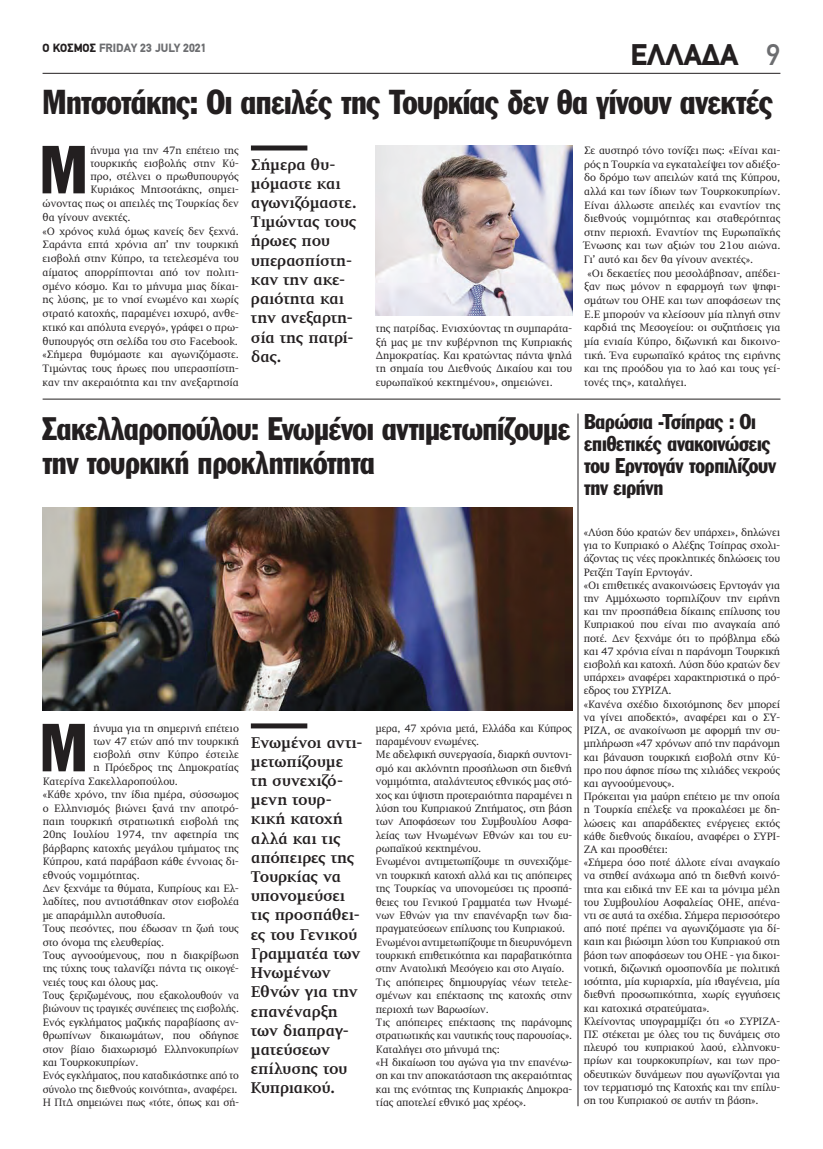
<style>
.page{position:relative;width:823px;height:1149px;background:#fff}
.page>*{position:absolute;margin:0;border:0;box-sizing:border-box;transform-origin:0 0}
.t1{font:66.6px "Franklin Gothic Greek Cond";color:#231f20}
.t2{font:34px "Franklin Gothic Greek Cond";letter-spacing:-.015em;color:#231f20}
.t3{font:32px/34px "Franklin Gothic Greek Cond";letter-spacing:-.015em;color:#231f20}
.t4{font:900 30px "PF Din Text";color:#231f20}
.t5{font:21px/22px "Franklin Gothic Greek Cond";letter-spacing:-.015em;color:#231f20}
.t6{font:700 16px/19.2px "PF Diplomat";letter-spacing:-.02em;color:#231f20}
.t7{font:900 12px "PF Din Text";color:#6c6d70}
.t8{font:11px/13.2px "PF Diplomat";letter-spacing:-.01em;color:#231f20}
.t9{font:11px "PF Diplomat";letter-spacing:-.01em;color:#231f20;scale:.95 1}
.s1{color:#231f20}
.s2{font-weight:500;color:#6c6d70}
</style>
<div class="page">
<hr style="left:43px;top:73px;width:737px;height:1px;background:#231f20">
<div style="left:251px;top:145px;width:56px;height:5px;background:#231f20"></div>
<img style="left:375px;top:146px;width:197px;height:169px">
<hr style="left:43px;top:399px;width:737px;height:1px;background:#231f20">
<img style="left:43px;top:507px;width:529px;height:203px">
<div style="left:251px;top:723px;width:56px;height:5px;background:#231f20"></div>
<hr style="left:577px;top:413px;width:1px;height:692px;background:#231f20">
<p class="t7" style="left:43px;top:40px;width:165px"><span class="s1">Ο ΚΟΣΜΟΣ</span> FRIDAY 23 JULY 2021</p>
<h2 class="t2" style="left:43px;top:82px;width:732px">Μητσοτάκης: Οι απειλές της Τουρκίας δεν θα γίνουν ανεκτές</h2>
<h3 class="t4" style="left:630px;top:37px;width:151px">ΕΛΛΑΔΑ <span class="s2">9</span></h3>
<h1 class="t1" style="left:40px;top:132px;width:50px">Μ</h1>
<p class="t8" style="left:90px;top:144px;width:150px">ήνυμα για την 47η επέτειο της</p>
<p class="t8" style="left:90px;top:157px;width:150px">τουρκικής εισβολής στην Κύ-</p>
<p class="t8" style="left:90px;top:170px;width:150px">προ, στέλνει ο πρωθυπουργός</p>
<p class="t8" style="left:90px;top:183px;width:150px">Κυριάκος Μητσοτάκης, σημει-</p>
<p class="t8" style="left:43px;top:197px;width:198px">ώνοντας πως οι απειλές της Τουρκίας δεν</p>
<p class="t8" style="left:43px;top:211px;width:89px">θα γίνουν ανεκτές.</p>
<p class="t8" style="left:43px;top:224px;width:198px">«Ο χρόνος κυλά όμως κανείς δεν ξεχνά.</p>
<p class="t8" style="left:43px;top:238px;width:198px">Σαράντα επτά χρόνια απ’ την τουρκική</p>
<p class="t8" style="left:43px;top:252px;width:198px">εισβολή στην Κύπρο, τα τετελεσμένα του</p>
<p class="t8" style="left:43px;top:266px;width:198px">αίματος απορρίπτονται από τον πολιτι-</p>
<p class="t8" style="left:43px;top:279px;width:198px">σμένο κόσμο. Και το μήνυμα μιας δίκαι-</p>
<p class="t8" style="left:43px;top:293px;width:198px">ης λύσης, με το νησί ενωμένο και χωρίς</p>
<p class="t8" style="left:43px;top:307px;width:198px">στρατό κατοχής, παραμένει ισχυρό, ανθε-</p>
<p class="t8" style="left:43px;top:321px;width:198px">κτικό και απόλυτα ενεργό», γράφει ο πρω-</p>
<p class="t8" style="left:43px;top:334px;width:197px">θυπουργός στη σελίδα του στο Facebook.</p>
<p class="t8" style="left:43px;top:348px;width:198px">«Σήμερα θυμόμαστε και αγωνιζόμαστε.</p>
<p class="t8" style="left:43px;top:362px;width:198px">Τιμώντας τους ήρωες που υπερασπίστη-</p>
<p class="t8" style="left:43px;top:376px;width:198px">καν την ακεραιότητα και την ανεξαρτησία</p>
<h3 class="t6" style="left:251px;top:155px;width:107px">Σήμερα θυ&shy;μόμαστε και αγωνιζόμαστε.<br>Τιμώντας τους ήρωες που υπερασπίστη&shy;καν την ακε&shy;ραιότητα και την ανεξαρτη&shy;σία της πατρί&shy;δας.</h3>
<p class="t8" style="left:375px;top:322px;width:198px;text-align:justify">της πατρίδας. Ενισχύοντας τη συμπαράτα&shy;ξή μας με την κυβέρνηση της Κυπριακής Δημοκρατίας. Και κρατώντας πάντα ψηλά τη σημαία του Διεθνούς Δικαίου και του ευρωπαϊκού κεκτημένου», σημειώνει.</p>
<p class="t8" style="left:583px;top:144px;width:198px">Σε αυστηρό τόνο τονίζει πως: «Είναι και-</p>
<p class="t8" style="left:583px;top:157px;width:198px">ρός η Τουρκία να εγκαταλείψει τον αδιέξο-</p>
<p class="t8" style="left:583px;top:171px;width:198px">δο δρόμο των απειλών κατά της Κύπρου,</p>
<p class="t8" style="left:583px;top:185px;width:198px">αλλά και των ίδιων των Τουρκοκυπρίων.</p>
<p class="t8" style="left:583px;top:198px;width:198px">Είναι άλλωστε απειλές και εναντίον της</p>
<p class="t8" style="left:583px;top:212px;width:198px">διεθνούς νομιμότητας και σταθερότητας</p>
<p class="t8" style="left:583px;top:226px;width:198px">στην περιοχή. Εναντίον της Ευρωπαϊκής</p>
<p class="t8" style="left:583px;top:239px;width:198px">Ένωσης και των αξιών του 21ου αιώνα.</p>
<p class="t8" style="left:583px;top:253px;width:170px">Γι’ αυτό και δεν θα γίνουν ανεκτές».</p>
<p class="t8" style="left:587px;top:267px;width:194px">«Οι δεκαετίες που μεσολάβησαν, απέδει-</p>
<p class="t8" style="left:583px;top:280px;width:198px">ξαν πως μόνον η εφαρμογή των ψηφι-</p>
<p class="t8" style="left:583px;top:294px;width:198px">σμάτων του ΟΗΕ και των αποφάσεων της</p>
<p class="t8" style="left:583px;top:307px;width:198px">Ε.Ε μπορούν να κλείσουν μία πληγή στην</p>
<p class="t8" style="left:583px;top:321px;width:198px">καρδιά της Μεσογείου: οι συζητήσεις για</p>
<p class="t8" style="left:583px;top:335px;width:198px">μία ενιαία Κύπρο, διζωνική και δικοινο-</p>
<p class="t8" style="left:583px;top:348px;width:198px">τική. Ένα ευρωπαϊκό κράτος της ειρήνης</p>
<p class="t8" style="left:583px;top:362px;width:198px">και της προόδου για το λαό και τους γεί-</p>
<p class="t8" style="left:583px;top:376px;width:104px">τονές της», καταλήγει.</p>
<h3 class="t3" style="left:43px;top:412px;width:529px">Σακελλαροπούλου: Ενωμένοι αντιμετωπίζουμε την τουρκική προκλητικότητα</h3>
<h3 class="t5" style="left:583px;top:411px;width:194px">Βαρώσια -Tσίπρας : Οι επιθετικές ανακοινώσεις του Ερντογάν τορπιλίζουν την ειρήνη</h3>
<h1 class="t1" style="left:40px;top:709px;width:50px">Μ</h1>
<p class="t8" style="left:93px;top:721px;width:147px">ήνυμα για τη σημερινή επέτειο</p>
<p class="t8" style="left:93px;top:734px;width:147px">των 47 ετών από την τουρκική</p>
<p class="t8" style="left:93px;top:747px;width:147px">εισβολή στην Κύπρο έστειλε</p>
<p class="t8" style="left:93px;top:761px;width:147px">η Πρόεδρος της Δημοκρατίας</p>
<p class="t8" style="left:43px;top:774px;width:137px">Κατερίνα Σακελλαροπούλου.</p>
<p class="t8" style="left:43px;top:787px;width:198px">«Κάθε χρόνο, την ίδια ημέρα, σύσσωμος</p>
<p class="t8" style="left:43px;top:801px;width:198px">ο Ελληνισμός βιώνει ξανά την αποτρό-</p>
<p class="t8" style="left:43px;top:814px;width:198px">παιη τουρκική στρατιωτική εισβολή της</p>
<p class="t8" style="left:43px;top:828px;width:198px">20ης Ιουλίου 1974, την αφετηρία της</p>
<p class="t8" style="left:43px;top:841px;width:198px">βάρβαρης κατοχής μεγάλου τμήματος της</p>
<p class="t8" style="left:43px;top:854px;width:198px">Κύπρου, κατά παράβαση κάθε έννοιας δι-</p>
<p class="t8" style="left:43px;top:868px;width:98px">εθνούς νομιμότητας.</p>
<p class="t8" style="left:43px;top:881px;width:198px">Δεν ξεχνάμε τα θύματα, Κυπρίους και Ελ-</p>
<p class="t8" style="left:43px;top:895px;width:198px">λαδίτες, που αντιστάθηκαν στον εισβολέα</p>
<p class="t8" style="left:43px;top:908px;width:124px">με απαράμιλλη αυτοθυσία.</p>
<p class="t8" style="left:43px;top:921px;width:198px">Τους πεσόντες, που έδωσαν τη ζωή τους</p>
<p class="t8" style="left:43px;top:935px;width:123px">στο όνομα της ελευθερίας.</p>
<p class="t8" style="left:43px;top:948px;width:198px">Τους αγνοούμενους, που η διακρίβωση</p>
<p class="t8" style="left:43px;top:961px;width:198px">της τύχης τους ταλανίζει πάντα τις οικογέ-</p>
<p class="t8" style="left:43px;top:975px;width:117px">νειές τους και όλους μας.</p>
<p class="t9" style="left:43px;top:989px;width:208px">Τους ξεριζωμένους, που εξακολουθούν να</p>
<p class="t9" style="left:43px;top:1002px;width:208px">βιώνουν τις τραγικές συνέπειες της εισβολής.</p>
<p class="t8" style="left:43px;top:1015px;width:198px">Ενός εγκλήματος μαζικής παραβίασης αν-</p>
<p class="t8" style="left:43px;top:1028px;width:198px">θρωπίνων δικαιωμάτων, που οδήγησε</p>
<p class="t8" style="left:43px;top:1042px;width:198px">στον βίαιο διαχωρισμό Ελληνοκυπρίων</p>
<p class="t8" style="left:43px;top:1055px;width:97px">και Τουρκοκυπρίων.</p>
<p class="t8" style="left:43px;top:1069px;width:198px">Ενός εγκλήματος, που καταδικάστηκε από το</p>
<p class="t8" style="left:43px;top:1082px;width:196px">σύνολο της διεθνούς κοινότητα», αναφέρει.</p>
<p class="t8" style="left:43px;top:1095px;width:198px">Η ΠτΔ σημειώνει πως «τότε, όπως και σή-</p>
<p class="t6" style="left:251px;top:732px;width:113px">Ενωμένοι αντι&shy;μετωπίζουμε τη συνεχιζό&shy;μενη τουρ&shy;κική κατοχή αλλά και τις απόπειρες της<br>Τουρκίας να υπονομεύσει τις προσπάθει&shy;ες του Γενικού<br>Γραμματέα των<br>Ηνωμένων<br>Εθνών για την επανέναρξη των διαπραγ&shy;ματεύσεων επίλυσης του<br>Κυπριακού.</p>
<p class="t8" style="left:376px;top:721px;width:198px">μερα, 47 χρόνια μετά, Ελλάδα και Κύπρος παραμένουν ενωμένες.<br>Με αδελφική συνεργασία, διαρκή συντονι&shy;σμό και ακλόνητη προσήλωση στη διεθνή νομιμότητα, αταλάντευτος εθνικός μας στό&shy;χος και ύψιστη προτεραιότητα παραμένει η λύση του Κυπριακού Ζητήματος, στη βάση των Αποφάσεων του Συμβουλίου Ασφα&shy;λείας των Ηνωμένων Εθνών και του ευ&shy;ρωπαϊκού κεκτημένου.<br>Ενωμένοι αντιμετωπίζουμε τη συνεχιζόμε&shy;νη τουρκική κατοχή αλλά και τις απόπειρες της Τουρκίας να υπονομεύσει τις προσπά&shy;θειες του Γενικού Γραμματέα των Ηνωμέ&shy;νων Εθνών για την επανέναρξη των δια&shy;πραγματεύσεων επίλυσης του Κυπριακού.<br>Ενωμένοι αντιμετωπίζουμε τη διευρυνόμενη τουρκική επιθετικότητα και παραβατικότητα στην Ανατολική Μεσόγειο και στο Αιγαίο.<br>Τις απόπειρες δημιουργίας νέων τετελε&shy;σμένων και επέκτασης της κατοχής στην περιοχή των Βαρωσίων.<br>Τις απόπειρες επέκτασης της παράνομης στρατιωτικής και ναυτικής τους παρουσίας».<br>Καταλήγει στο μήνυμά της:<br>«H δικαίωση του αγώνα για την επανένω&shy;ση και την αποκατάσταση της ακεραιότητας και της ενότητας της Κυπριακής Δημοκρα&shy;τίας αποτελεί εθνικό μας χρέος».</p>
<p class="t8" style="left:583px;top:525px;width:198px">«Λύση δύο κρατών δεν υπάρχει», δηλώνει για το Κυπριακό ο Αλέξης Τσίπρας σχολι&shy;άζοντας τις νέες προκλητικές δηλώσεις του Ρετζέπ Ταγίπ Ερντογάν.<br>«Οι επιθετικές ανακοινώσεις Ερντογάν για την Αμμόχωστο τορπιλίζουν την ειρήνη και την προσπάθεια δίκαιης επίλυσης του Κυπριακού που είναι πιο αναγκαία από ποτέ. Δεν ξεχνάμε ότι το πρόβλημα εδώ και 47 χρόνια είναι η παράνομη Τουρκική εισβολή και κατοχή. Λύση δύο κρατών δεν υπάρχει» αναφέρει χαρακτηριστικά ο πρό&shy;εδρος του ΣΥΡΙΖΑ.<br>«Κανένα σχέδιο διχοτόμησης δεν μπορεί να γίνει αποδεκτό», αναφέρει και ο ΣΥ-ΡΙΖΑ, σε ανακοίνωση με αφορμή την συ&shy;μπλήρωση «47 χρόνων από την παράνομη και βάναυση τουρκική εισβολή στην Κύ&shy;προ που άφησε πίσω της χιλιάδες νεκρούς και αγνοούμενους».<br>Πρόκειται για μαύρη επέτειο με την οποία η Τουρκία επέλεξε να προκαλέσει με δη&shy;λώσεις και απαράδεκτες ενέργειες εκτός κάθε διεθνούς δικαίου, αναφέρει ο ΣΥΡΙ-ΖΑ και προσθέτει:<br>«Σήμερα όσο ποτέ άλλοτε είναι αναγκαίο να στηθεί ανάχωμα από τη διεθνή κοινό&shy;τητα και ειδικά την ΕΕ και τα μόνιμα μέλη του Συμβουλίου Ασφαλείας ΟΗΕ, απένα&shy;ντι σε αυτά τα σχέδια. Σήμερα περισσότερο από ποτέ πρέπει να αγωνιζόμαστε για δί&shy;καιη και βιώσιμη λύση του Κυπριακού στη βάση των αποφάσεων του ΟΗΕ - για δικοι&shy;νοτική, διζωνική ομοσπονδία με πολιτική ισότητα, μία κυριαρχία, μία ιθαγένεια, μία διεθνή προσωπικότητα, χωρίς εγγυήσεις και κατοχικά στρατεύματα».<br>Κλείνοντας υπογραμμίζει ότι «ο ΣΥΡΙΖΑ-ΠΣ στέκεται με όλες του τις δυνάμεις στο πλευρό του κυπριακού λαού, ελληνοκυ&shy;πρίων και τουρκοκυπρίων, και των προ&shy;οδευτικών δυνάμεων που αγωνίζονται για τον τερματισμό της Κατοχής και την επίλυ&shy;ση του Κυπριακού σε αυτήν τη βάση».</p>
</div>
